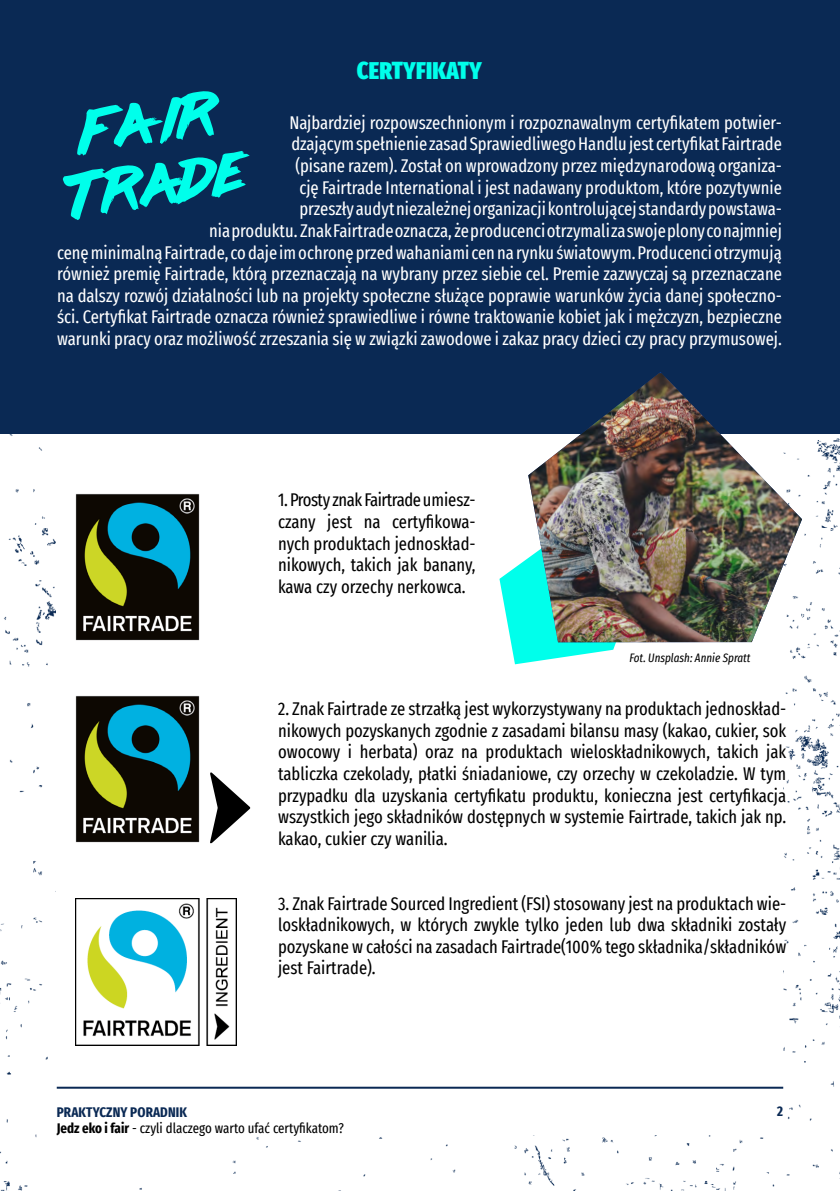
<style>
.page{position:relative;width:840px;height:1191px;background:#fff}
.page>*{position:absolute;margin:0;border:0;box-sizing:border-box;transform-origin:0 0}
.t1{font:52.4px/63px "lazer 84";color:#00ffeb;text-align:center}
.t2{font:900 extra-condensed 24px "Fira Sans";letter-spacing:.01em;color:#00ffeb}
.t3{font:extra-condensed 18px/21.6px "Fira Sans";color:#fff;text-align:right}
.t4{font:extra-condensed 18px/21.6px "Fira Sans";color:#000;text-align:justify}
.t5{font:extra-condensed 14px "Fira Sans";color:#000}
.t6{font:700 extra-condensed 14px "Fira Sans";letter-spacing:.01em;color:#0a2954}
.t7{font:italic extra-condensed 12px "Fira Sans";color:#000}
.s1{font-weight:700}
</style>
<div class="page">
<img style="left:0;top:434px;width:839px;height:757px">
<div style="left:57px;top:85px;width:725px;height:1049px;background:#fff"></div>
<hr style="left:57px;top:1086px;width:725px;height:2px;background:#0a2954">
<div style="left:0;top:0;width:839px;height:434px;background:#0a2954"></div>
<svg style="left:499px;top:558px;width:139px;height:106px"></svg>
<img style="left:528px;top:373px;width:273px;height:269px">
<img style="left:75px;top:494px;width:125px;height:147px">
<img style="left:75px;top:696px;width:125px;height:147px">
<img style="left:75px;top:898px;width:162px;height:147px">
<svg style="left:210px;top:772px;width:40px;height:71px"></svg>
<h2 class="t2" style="left:356px;top:50px;width:127px">CERTYFIKATY</h2>
<h1 class="t1" style="left:58px;top:105px;width:177px;rotate:-8deg">fa ir trade</h1>
<p class="t3" style="left:57px;top:111px;width:726px">Najbardziej rozpowszechnionym i rozpoznawalnym certyfikatem potwier-<br>dzającym spełnienie zasad Sprawiedliwego Handlu jest certyfikat Fairtrade<br>(pisane razem). Został on wprowadzony przez międzynarodową organiza-<br>cję Fairtrade International i jest nadawany produktom, które pozytywnie<br>przeszły audyt niezależnej organizacji kontrolującej standardy powstawa-<br>nia produktu. Znak Fairtrade oznacza, że producenci otrzymali za swoje plony co najmniej<br>cenę minimalną Fairtrade, co daje im ochronę przed wahaniami cen na rynku światowym. Producenci otrzymują również premię Fairtrade, którą przeznaczają na wybrany przez siebie cel. Premie zazwyczaj są przeznaczane na dalszy rozwój działalności lub na projekty społeczne służące poprawie warunków życia danej społeczno&shy;ści. Certyfikat Fairtrade oznacza również sprawiedliwe i równe traktowanie kobiet jak i mężczyzn, bezpieczne warunki pracy oraz możliwość zrzeszania się w związki zawodowe i zakaz pracy dzieci czy pracy przymusowej.</p>
<p class="t4" style="left:278px;top:489px;width:199px">1. Prosty znak Fairtrade umiesz&shy;czany jest na certyfikowa&shy;nych produktach jednoskład&shy;nikowych, takich jak banany, kawa czy orzechy nerkowca.</p>
<p class="t7" style="left:629px;top:648px;width:122px">Fot. Unsplash: Annie Spratt</p>
<p class="t4" style="left:278px;top:697px;width:509px">2. Znak Fairtrade ze strzałką jest wykorzystywany na produktach jednoskład&shy;nikowych pozyskanych zgodnie z zasadami bilansu masy (kakao, cukier, sok owocowy i herbata) oraz na produktach wieloskładnikowych, takich jak tabliczka czekolady, płatki śniadaniowe, czy orzechy w czekoladzie. W tym przypadku dla uzyskania certyfikatu produktu, konieczna jest certyfikacja wszystkich jego składników dostępnych w systemie Fairtrade, takich jak np. kakao, cukier czy wanilia.</p>
<p class="t4" style="left:278px;top:892px;width:509px">3. Znak Fairtrade Sourced Ingredient (FSI) stosowany jest na produktach wie&shy;loskładnikowych, w których zwykle tylko jeden lub dwa składniki zostały pozyskane w całości na zasadach Fairtrade(100% tego składnika/składników jest Fairtrade).</p>
<p class="t6" style="left:57px;top:1100px;width:132px">PRAKTYCZNY PORADNIK</p>
<p class="t6" style="left:776px;top:1099px;width:7px">2</p>
<p class="t5" style="left:57px;top:1117px;width:288px"><span class="s1">JEDZ EKO I FAIR</span> - czyli dlaczego warto ufać certyfikatom?</p>
</div>
